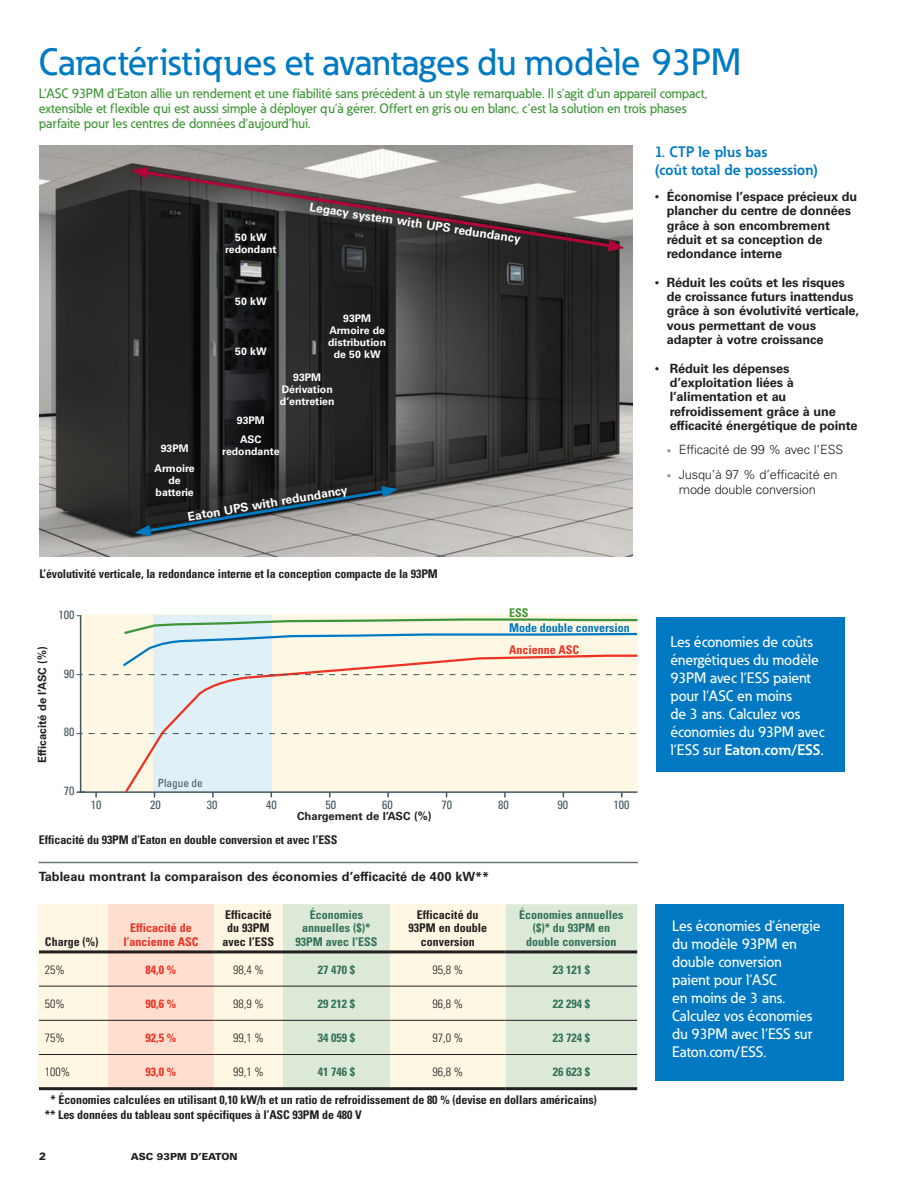
<style>
.page{position:relative;width:918px;height:1188px;background:#fff}
.page>*{position:absolute;margin:0;border:0;box-sizing:border-box;transform-origin:0 0}
.t1{font:500 37.5px "Eaton";color:#007ac2}
.t2{font:500 15px/18px "Eaton";color:#fff}
.t3{font:700 15px/18px "Eaton";color:#0079c2}
.t4{font:500 13.5px/15px "Eaton";letter-spacing:-.005em;color:#3f9537}
.t5{font:700 12.75px/14.4px "Univers LT Std";letter-spacing:-.01em;color:#231f20}
.t6{font:300 12.75px/15px "Univers LT Std";letter-spacing:-.01em;color:#231f20}
.t7{font:700 condensed 12px/14.4px "Univers";letter-spacing:-.01em;color:#231f20}
.t8{font:700 condensed 12px/13.5px "Univers LT Std";color:#327159;text-align:center}
.t9{font:700 condensed 12px/13.5px "Univers LT Std";color:#231f20;text-align:center}
.t10{font:300 condensed 12px "Univers";color:#231f20}
.t11{font:700 12px "Univers LT Std";color:#fff}
.t12{font:700 condensed 12px "Univers";color:#327159}
.t13{font:700 condensed 12px "Univers";color:#ef3122}
.t14{font:condensed 12px "Univers";color:#45555f}
.t15{font:700 condensed 12px/13.5px "Univers LT Std";color:#ef3122;text-align:center}
.t16{font:700 condensed 12px "Univers";color:#0079c2}
.t17{font:700 condensed 12px "Univers";color:#3f9537}
.t18{font:700 11.25px "Univers LT Std";color:#231f20}
.t19{font:condensed 11.25px "Univers";color:#45555f}
.t20{font:700 10.5px/12px "Univers LT Std";color:#fff;text-align:center}
.t21{font:900 10.5px "Univers LT Std";color:#231f20}
.t22{font:900 9.75px "Univers LT Std";color:#231f20}
.s1{font-weight:300;font-size:9px}
.s2{font-size:9px;color:#939598}
.s3{font-weight:700}
</style>
<div class="page">
<img style="left:39px;top:145px;width:594px;height:411px">
<div style="left:38px;top:904px;width:468px;height:185px;background:#fef7e3"></div>
<div style="left:108px;top:904px;width:106px;height:183px;background:#fddecf"></div>
<svg style="left:283px;top:904px;width:354px;height:183px;fill:#dde9d7"></svg>
<hr style="left:39px;top:950px;width:69px;height:3px;background:#231f20">
<hr style="left:108px;top:950px;width:106px;height:3px;background:#231f20">
<hr style="left:214px;top:950px;width:69px;height:3px;background:#231f20">
<hr style="left:283px;top:950px;width:107px;height:3px;background:#231f20">
<hr style="left:390px;top:950px;width:116px;height:3px;background:#231f20">
<hr style="left:506px;top:950px;width:131px;height:3px;background:#231f20">
<hr style="left:39px;top:986px;width:69px;height:1px;background:#231f20">
<hr style="left:108px;top:986px;width:106px;height:1px;background:#231f20">
<hr style="left:214px;top:986px;width:69px;height:1px;background:#231f20">
<hr style="left:283px;top:986px;width:107px;height:1px;background:#231f20">
<hr style="left:390px;top:986px;width:116px;height:1px;background:#231f20">
<hr style="left:506px;top:986px;width:131px;height:1px;background:#231f20">
<hr style="left:39px;top:1020px;width:69px;height:1px;background:#231f20">
<hr style="left:108px;top:1020px;width:106px;height:1px;background:#231f20">
<hr style="left:214px;top:1020px;width:69px;height:1px;background:#231f20">
<hr style="left:283px;top:1020px;width:107px;height:1px;background:#231f20">
<hr style="left:390px;top:1020px;width:116px;height:1px;background:#231f20">
<hr style="left:506px;top:1020px;width:131px;height:1px;background:#231f20">
<hr style="left:39px;top:1054px;width:69px;height:1px;background:#231f20">
<hr style="left:108px;top:1054px;width:106px;height:1px;background:#231f20">
<hr style="left:214px;top:1054px;width:69px;height:1px;background:#231f20">
<hr style="left:283px;top:1054px;width:107px;height:1px;background:#231f20">
<hr style="left:390px;top:1054px;width:116px;height:1px;background:#231f20">
<hr style="left:506px;top:1054px;width:131px;height:1px;background:#231f20">
<hr style="left:39px;top:1087px;width:69px;height:3px;background:#231f20">
<hr style="left:108px;top:1087px;width:106px;height:3px;background:#231f20">
<hr style="left:214px;top:1087px;width:69px;height:3px;background:#231f20">
<hr style="left:283px;top:1087px;width:107px;height:3px;background:#231f20">
<hr style="left:390px;top:1087px;width:116px;height:3px;background:#231f20">
<hr style="left:506px;top:1087px;width:131px;height:3px;background:#231f20">
<hr style="left:38px;top:862px;width:600px;height:1px;background:#6a747b">
<div style="left:656px;top:618px;width:189px;height:154px;background:#0079c2"></div>
<div style="left:655px;top:904px;width:189px;height:177px;background:#0079c2"></div>
<svg style="left:79px;top:614px;width:559px;height:180px"></svg>
<svg style="left:131px;top:167px;width:493px;height:84px"></svg>
<svg style="left:134px;top:486px;width:264px;height:50px"></svg>
<h1 class="t1" style="left:39px;top:39px;width:704px">Caractéristiques et avantages du modèle 93PM</h1>
<p class="t4" style="left:39px;top:85px;width:670px">L’ASC 93PM d’Eaton allie un rendement et une fiabilité sans précédent à un style remarquable. Il s’agit d’un appareil compact, extensible et flexible qui est aussi simple à déployer qu’à gérer. Offert en gris ou en blanc, c’est la solution en trois phases parfaite pour les centres de données d’aujourd’hui.</p>
<p class="t20" style="left:225px;top:231px;width:53px">50 kW redondant</p>
<p class="t20" style="left:235px;top:295px;width:33px">50 kW</p>
<p class="t20" style="left:235px;top:345px;width:33px">50 kW</p>
<p class="t11" style="left:311px;top:199px;width:215px;rotate:9deg">Legacy system with UPS redundancy</p>
<p class="t20" style="left:328px;top:312px;width:59px">93PM<br>Armoire de distribution de 50 kW</p>
<p class="t20" style="left:280px;top:372px;width:56px">93PM<br>Dérivation d’entretien</p>
<p class="t20" style="left:237px;top:410px;width:30px;line-height:19.5px">93PM<br>ASC</p>
<p class="t20" style="left:222px;top:446px;width:59px">redondante</p>
<p class="t20" style="left:155px;top:439px;width:42px;line-height:19.5px">93PM<br>Armoire</p>
<p class="t20" style="left:156px;top:474px;width:40px">de batterie</p>
<p class="t11" style="left:187px;top:510px;width:163px;rotate:-10deg">Eaton UPS with redundancy</p>
<p class="t7" style="left:39px;top:567px;width:400px">L’évolutivité verticale, la redondance interne et la conception compacte de la 93PM</p>
<p class="t18" style="left:36px;top:763px;width:118px;rotate:-90deg">Efficacité de l’ASC (%)</p>
<p class="t14" style="left:58px;top:608px;width:17px">100</p>
<p class="t14" style="left:64px;top:666px;width:12px">90</p>
<p class="t14" style="left:64px;top:725px;width:12px">80</p>
<p class="t14" style="left:64px;top:783px;width:12px">70</p>
<p class="t19" style="left:158px;top:776px;width:47px">Plague de</p>
<p class="t17" style="left:509px;top:605px;width:21px">ESS</p>
<p class="t16" style="left:509px;top:621px;width:122px">Mode double conversion</p>
<p class="t13" style="left:509px;top:642px;width:72px">Ancienne ASC</p>
<p class="t14" style="left:91px;top:797px;width:12px">10</p>
<p class="t14" style="left:150px;top:797px;width:12px">20</p>
<p class="t14" style="left:207px;top:797px;width:12px">30</p>
<p class="t14" style="left:266px;top:797px;width:12px">40</p>
<p class="t14" style="left:326px;top:797px;width:12px">50</p>
<p class="t14" style="left:382px;top:797px;width:12px">60</p>
<p class="t14" style="left:442px;top:797px;width:12px">70</p>
<p class="t14" style="left:498px;top:797px;width:12px">80</p>
<p class="t14" style="left:557px;top:797px;width:12px">90</p>
<p class="t14" style="left:613px;top:797px;width:17px">100</p>
<p class="t18" style="left:297px;top:810px;width:136px">Chargement de l’ASC (%)</p>
<p class="t7" style="left:39px;top:832px;width:300px">Efficacité du 93PM d’Eaton en double conversion et avec l’ESS</p>
<p class="t5" style="left:39px;top:869px;width:452px">Tableau montrant la comparaison des économies d’efficacité de 400 kW**</p>
<p class="t9" style="left:45px;top:935px;width:55px">Charge (%)</p>
<p class="t15" style="left:123px;top:921px;width:76px">Efficacité de l’ancienne ASC</p>
<p class="t9" style="left:223px;top:908px;width:53px">Efficacité du 93PM avec l’ESS</p>
<p class="t8" style="left:295px;top:908px;width:83px">Économies annuelles ($)*<br>93PM avec l’ESS</p>
<p class="t9" style="left:409px;top:908px;width:80px">Efficacité du<br>93PM en double conversion</p>
<p class="t8" style="left:519px;top:908px;width:106px">Économies annuelles ($)* du 93PM en double conversion</p>
<p class="t10" style="left:45px;top:962px;width:21px">25%</p>
<p class="t13" style="left:146px;top:962px;width:32px">84,0 %</p>
<p class="t10" style="left:233px;top:962px;width:32px">98,4 %</p>
<p class="t12" style="left:318px;top:962px;width:39px">27 470 $</p>
<p class="t10" style="left:432px;top:962px;width:32px">95,8 %</p>
<p class="t12" style="left:553px;top:962px;width:39px">23 121 $</p>
<p class="t10" style="left:45px;top:997px;width:21px">50%</p>
<p class="t13" style="left:146px;top:996px;width:32px">90,6 %</p>
<p class="t10" style="left:233px;top:997px;width:32px">98,9 %</p>
<p class="t12" style="left:318px;top:996px;width:39px">29 212 $</p>
<p class="t10" style="left:432px;top:997px;width:32px">96,8 %</p>
<p class="t12" style="left:553px;top:996px;width:39px">22 294 $</p>
<p class="t10" style="left:45px;top:1031px;width:21px">75%</p>
<p class="t13" style="left:146px;top:1031px;width:32px">92,5 %</p>
<p class="t10" style="left:233px;top:1031px;width:32px">99,1 %</p>
<p class="t12" style="left:318px;top:1031px;width:39px">34 059 $</p>
<p class="t10" style="left:432px;top:1031px;width:32px">97,0 %</p>
<p class="t12" style="left:553px;top:1031px;width:39px">23 724 $</p>
<p class="t10" style="left:45px;top:1065px;width:27px">100%</p>
<p class="t13" style="left:146px;top:1065px;width:32px">93,0 %</p>
<p class="t10" style="left:233px;top:1065px;width:32px">99,1 %</p>
<p class="t12" style="left:318px;top:1065px;width:39px">41 746 $</p>
<p class="t10" style="left:432px;top:1065px;width:32px">96,8 %</p>
<p class="t12" style="left:553px;top:1065px;width:39px">26 623 $</p>
<p class="t7" style="left:45px;top:1093px;width:554px;text-indent:6px">* Économies calculées en utilisant 0,10 kW/h et un ratio de refroidissement de 80 % (devise en dollars américains) ** Les données du tableau sont spécifiques à l’ASC 93PM de 480 V</p>
<p class="t21" style="left:39px;top:1150px;width:9px">2</p>
<p class="t22" style="left:131px;top:1151px;width:108px">ASC 93PM D’EATON</p>
<p class="t3" style="left:655px;top:142px;width:165px">1. CTP le plus bas<br>(coût total de possession)</p>
<p class="t5" style="left:667px;top:189px;width:192px;text-indent:-12px"><span class="s1">•</span> Économise l’espace précieux du plancher du centre de données grâce à son encombrement réduit et sa conception de redondance interne</p>
<p class="t5" style="left:667px;top:275px;width:194px;text-indent:-12px"><span class="s1">•</span> Réduit les coûts et les risques de croissance futurs inattendus grâce à son évolutivité verticale, vous permettant de vous adapter à votre croissance</p>
<p class="t5" style="left:670px;top:361px;width:189px;text-indent:-15px"><span class="s1">•</span> Réduit les dépenses d’exploitation liées à l’alimentation et au refroidissement grâce à une efficacité énergétique de pointe</p>
<p class="t6" style="left:667px;top:442px;width:178px"><span class="s2">•</span> Efficacité de 99 % avec l’ESS</p>
<p class="t6" style="left:679px;top:467px;width:160px;text-indent:-12px"><span class="s2">•</span> Jusqu’à 97 % d’efficacité en mode double conversion</p>
<p class="t2" style="left:670px;top:632px;width:155px">Les économies de coûts énergétiques du modèle<br>93PM avec l’ESS paient pour l’ASC en moins<br>de 3 ans. Calculez vos économies du 93PM avec l’ESS sur <span class="s3">Eaton.com/ESS.</span></p>
<p class="t2" style="left:672px;top:916px;width:150px">Les économies d’énergie du modèle 93PM en double conversion paient pour l’ASC<br>en moins de 3 ans.<br>Calculez vos économies du 93PM avec l’ESS sur<br>Eaton.com/ESS.</p>
</div>
